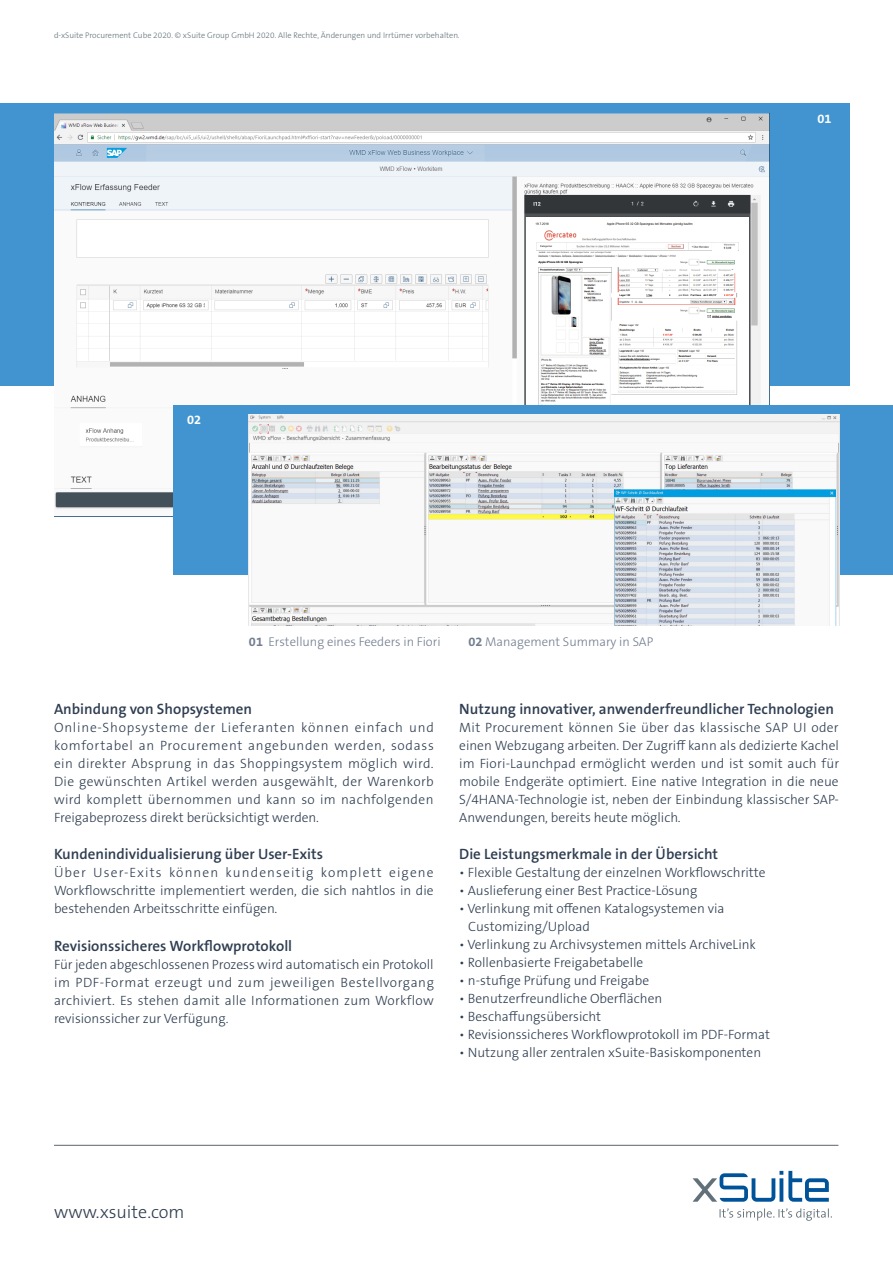
<style>
.page{position:relative;width:893px;height:1263px;background:#fff}
.page>*{position:absolute;margin:0;border:0;box-sizing:border-box;transform-origin:0 0}
.t1{font:300 18px "The Sans B W3";color:#2e3d50}
.t2{font:600 15px "The Sans B W6";color:#2e3d50}
.t3{font:300 13.5px/18px "The Sans B W3";color:#2e3d50;text-align:justify}
.t4{font:300 12.75px "The Sans B W3";color:#727d90}
.t5{font:700 12.75px "The Sans B W7";color:#fff}
.t6{font:300 8.25px "The Sans B W3";color:#627179}
.s1{font-family:"The Sans B W7";font-weight:700}
</style>
<div class="page">
<svg style="left:692px;top:1171px;width:137px;height:31px"></svg>
<svg style="left:720px;top:1208px;width:112px;height:13px"></svg>
<hr style="left:54px;top:1145px;width:784px;height:1px;background:#343d49">
<div style="left:0;top:103px;width:850px;height:283px;background:#4194d0"></div>
<img style="left:54px;top:114px;width:715px;height:403px">
<div style="left:173px;top:405px;width:720px;height:169px;background:#4194d0"></div>
<img style="left:249px;top:414px;width:590px;height:211px">
<p class="t6" style="left:54px;top:30px;width:407px">d-xSuite Procurement Cube 2020. © xSuite Group GmbH 2020. Alle Rechte, Änderungen und Irrtümer vorbehalten.</p>
<p class="t5" style="left:187px;top:412px;width:16px">02</p>
<p class="t4" style="left:249px;top:633px;width:193px"><span class="s1">01</span> Erstellung eines Feeders in Fiori</p>
<p class="t4" style="left:468px;top:633px;width:186px"><span class="s1">02</span> Management Summary in SAP</p>
<p class="t5" style="left:817px;top:111px;width:16px">01</p>
<p class="t2" style="left:54px;top:699px;width:200px">Anbindung von Shopsystemen</p>
<p class="t3" style="left:54px;top:718px;width:381px">Online-Shopsysteme der Lieferanten können einfach und komfortabel an Procurement angebunden werden, sodass ein direkter Absprung in das Shoppingsystem möglich wird.<br>Die gewünschten Artikel werden ausgewählt, der Warenkorb wird komplett übernommen und kann so im nachfolgenden Freigabeprozess direkt berücksichtigt werden.</p>
<p class="t2" style="left:54px;top:844px;width:271px">Kundenindividualisierung über User-Exits</p>
<p class="t3" style="left:54px;top:864px;width:381px">Über User-Exits können kundenseitig komplett eigene Workflowschritte implementiert werden, die sich nahtlos in die bestehenden Arbeitsschritte einfügen.</p>
<p class="t2" style="left:54px;top:936px;width:240px">Revisionssicheres Workflowprotokoll</p>
<p class="t3" style="left:54px;top:955px;width:381px">Für jeden abgeschlossenen Prozess wird automatisch ein Protokoll im PDF-Format erzeugt und zum jeweiligen Bestellvorgang archiviert. Es stehen damit alle Informationen zum Workflow revisionssicher zur Verfügung.</p>
<p class="t2" style="left:459px;top:699px;width:376px">Nutzung innovativer, anwenderfreundlicher Technologien</p>
<p class="t3" style="left:459px;top:718px;width:381px">Mit Procurement können Sie über das klassische SAP UI oder einen Webzugang arbeiten. Der Zugriff kann als dedizierte Kachel im Fiori-Launchpad ermöglicht werden und ist somit auch für mobile Endgeräte optimiert. Eine native Integration in die neue S/4HANA-Technologie ist, neben der Einbindung klassischer SAP-Anwendungen, bereits heute möglich.</p>
<p class="t2" style="left:459px;top:844px;width:260px">Die Leistungsmerkmale in der Übersicht</p>
<p class="t3" style="left:459px;top:864px;width:308px">• Flexible Gestaltung der einzelnen Workflowschritte</p>
<p class="t3" style="left:459px;top:882px;width:240px">• Auslieferung einer Best Practice-Lösung</p>
<p class="t3" style="left:468px;top:900px;width:258px;text-indent:-9px">• Verlinkung mit offenen Katalogsystemen via<br>Customizing/Upload</p>
<p class="t3" style="left:459px;top:936px;width:298px">• Verlinkung zu Archivsystemen mittels ArchiveLink</p>
<p class="t3" style="left:459px;top:954px;width:186px">• Rollenbasierte Freigabetabelle</p>
<p class="t3" style="left:459px;top:972px;width:191px">• n-stufige Prüfung und Freigabe</p>
<p class="t3" style="left:459px;top:990px;width:205px">• Benutzerfreundliche Oberflächen</p>
<p class="t3" style="left:459px;top:1008px;width:143px">• Beschaffungsübersicht</p>
<p class="t3" style="left:459px;top:1026px;width:312px">• Revisionssicheres Workflowprotokoll im PDF-Format</p>
<p class="t3" style="left:459px;top:1044px;width:303px">• Nutzung aller zentralen xSuite-Basiskomponenten</p>
<p class="t1" style="left:54px;top:1200px;width:132px">www.xsuite.com</p>
</div>
